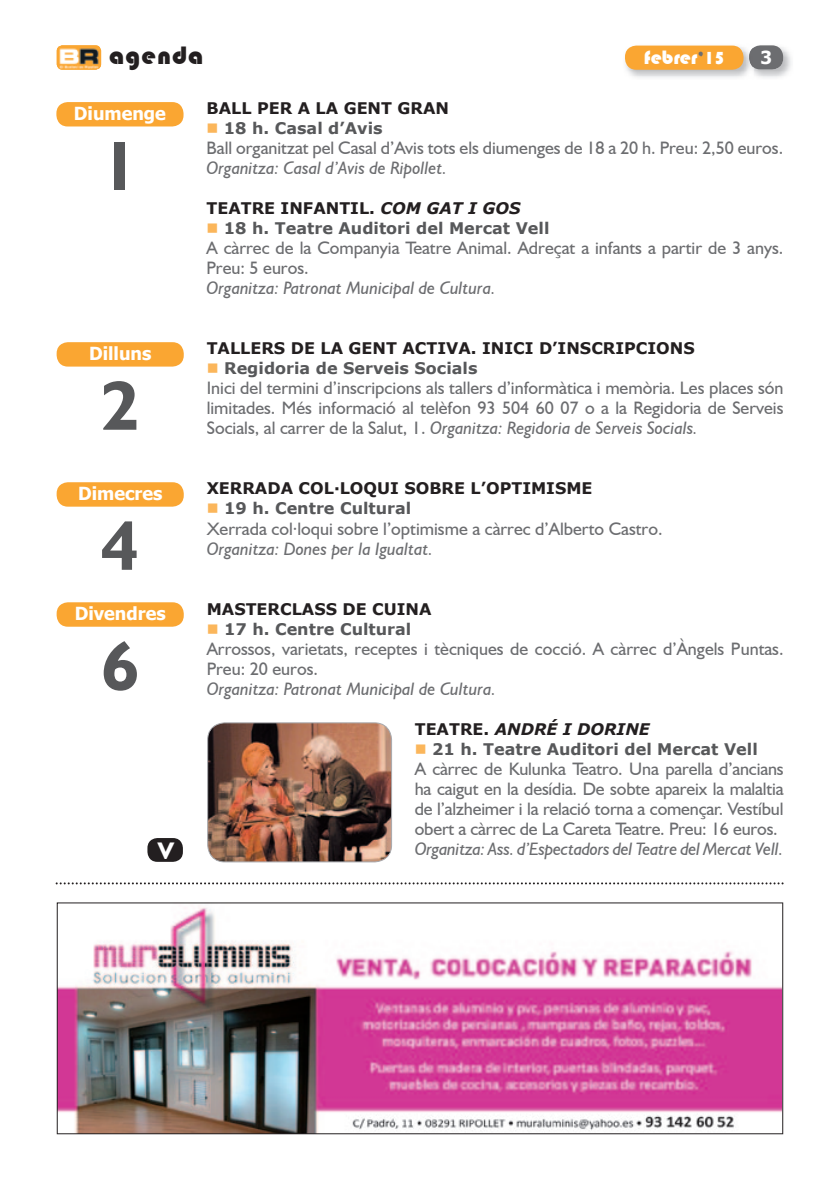
<style>
.page{position:relative;width:840px;height:1191px;background:#fff}
.page>*{position:absolute;margin:0;border:0;box-sizing:border-box;transform-origin:0 0}
.t1{font:700 70px "Humanist 521 BT";color:#57585a}
.t2{font:26px "Bauhaus 93";letter-spacing:.04em;color:#231f20}
.t3{font:700 24px "Humanist 521 BT";color:#fff}
.t4{font:20px "Bauhaus 93";color:#fff}
.t5{font:18px/20px "Humanist 521 BT";color:#6c6d70}
.t6{font:italic 18px "Humanist 521 BT";color:#6c6d70}
.t7{font:700 18px "Tahoma";color:#fff}
.t8{font:700 16px "Verdana";color:#57585a}
.t9{font:700 16px "Verdana";color:#231f20}
.t10{font:italic 700 16px "Verdana";color:#231f20}
.s1{font-size:18px;color:#6c6d70}
.s2{font-size:18px}
.s3{color:#fbb65b}
.s4{font-style:italic}
.s5{font-style:normal}
</style>
<div class="page">
<img style="left:57px;top:45px;width:44px;height:25px">
<img style="left:753px;top:45px;width:38px;height:33px">
<div style="left:748px;top:45px;width:34px;height:25px;background:#6c6d70;border-radius:11px"></div>
<img style="left:625px;top:45px;width:121px;height:33px">
<img style="left:746px;top:47px;width:7px;height:27px">
<img style="left:748px;top:48px;width:5px;height:19px">
<div style="left:624px;top:46px;width:119px;height:24px;background:#faa632;border-radius:11px"></div>
<svg style="left:56px;top:882px;width:727px;height:2px"></svg>
<div style="left:56px;top:102px;width:127px;height:24px;background:#faa632;border-radius:11px"></div>
<div style="left:57px;top:342px;width:127px;height:24px;background:#faa632;border-radius:11px"></div>
<div style="left:57px;top:482px;width:127px;height:24px;background:#faa632;border-radius:11px"></div>
<div style="left:57px;top:602px;width:127px;height:24px;background:#faa632;border-radius:11px"></div>
<img style="left:207px;top:722px;width:185px;height:140px">
<div style="left:147px;top:838px;width:36px;height:24px;background:#231f20;border-radius:10px"></div>
<img style="left:57px;top:902px;width:725px;height:232px">
<h2 class="t2" style="left:109px;top:40px;width:96px">agenda</h2>
<p class="t4" style="left:643px;top:46px;width:82px">febrer<span class="s1">’</span><span class="s2">15</span></p>
<p class="t7" style="left:760px;top:45px;width:13px">3</p>
<p class="t9" style="left:206px;top:97px;width:244px">BALL PER A LA GENT GRAN</p>
<p class="t8" style="left:206px;top:117px;width:177px"><span class="s3">■</span> 18 h. Casal d’Avis</p>
<p class="t5" style="left:206px;top:138px;width:578px">Ball organitzat pel Casal d’Avis tots els diumenges de 18 a 20 h. Preu: 2,50 euros.</p>
<p class="t6" style="left:206px;top:157px;width:242px">Organitza: Casal d’Avis de Ripollet.</p>
<p class="t9" style="left:206px;top:197px;width:315px">TEATRE INFANTIL. <span class="s4">COM GAT I GOS</span></p>
<p class="t8" style="left:206px;top:217px;width:344px"><span class="s3">■</span> 18 h. Teatre Auditori del Mercat Vell</p>
<p class="t5" style="left:206px;top:238px;width:578px">A càrrec de la Companyia Teatre Animal. Adreçat a infants a partir de 3 anys.<br>Preu: 5 euros.</p>
<p class="t6" style="left:206px;top:277px;width:290px">Organitza: Patronat Municipal de Cultura.</p>
<p class="t7" style="left:74px;top:101px;width:93px">Diumenge</p>
<h1 class="t1" style="left:101px;top:122px;width:40px">1</h1>
<p class="t7" style="left:89px;top:341px;width:64px">Dilluns</p>
<p class="t9" style="left:206px;top:337px;width:489px">TALLERS DE LA GENT ACTIVA. INICI D’INSCRIPCIONS</p>
<p class="t8" style="left:206px;top:357px;width:272px"><span class="s3">■</span> Regidoria de Serveis Socials</p>
<p class="t5" style="left:206px;top:378px;width:578px;text-align:justify">Inici del termini d’inscripcions als tallers d’informàtica i memòria. Les places són limitades. Més informació al telèfon 93 504 60 07 o a la Regidoria de Serveis Socials, al carrer de la Salut, 1. <span class="s4">Organitza: Regidoria de Serveis Socials.</span></p>
<h1 class="t1" style="left:101px;top:362px;width:40px">2</h1>
<p class="t7" style="left:78px;top:481px;width:86px">Dimecres</p>
<p class="t9" style="left:206px;top:477px;width:387px">XERRADA COL·LOQUI SOBRE L’OPTIMISME</p>
<p class="t8" style="left:206px;top:497px;width:206px"><span class="s3">■</span> 19 h. Centre Cultural</p>
<p class="t5" style="left:206px;top:518px;width:457px">Xerrada col·loqui sobre l’optimisme a càrrec d’Alberto Castro.</p>
<p class="t6" style="left:206px;top:537px;width:228px">Organitza: Dones per la Igualtat.</p>
<h1 class="t1" style="left:101px;top:502px;width:40px">4</h1>
<p class="t7" style="left:75px;top:601px;width:92px">Divendres</p>
<p class="t9" style="left:206px;top:597px;width:226px">MASTERCLASS DE CUINA</p>
<p class="t8" style="left:206px;top:617px;width:206px"><span class="s3">■</span> 17 h. Centre Cultural</p>
<p class="t5" style="left:206px;top:638px;width:578px">Arrossos, varietats, receptes i tècniques de cocció. A càrrec d’Àngels Puntas.<br>Preu: 20 euros.</p>
<p class="t6" style="left:206px;top:677px;width:290px">Organitza: Patronat Municipal de Cultura.</p>
<p class="t10" style="left:414px;top:717px;width:236px"><span class="s5">TEATRE.</span> ANDRÉ I DORINE</p>
<p class="t8" style="left:414px;top:737px;width:344px"><span class="s3">■</span> 21 h. Teatre Auditori del Mercat Vell</p>
<p class="t5" style="left:414px;top:758px;width:370px;text-align:justify">A càrrec de Kulunka Teatro. Una parella d’ancians ha caigut en la desídia. De sobte apareix la malaltia de l’alzheimer i la relació torna a començar. Vestíbul obert a càrrec de La Careta Teatre. Preu: 16 euros.</p>
<h3 class="t3" style="left:158px;top:835px;width:18px">V</h3>
<p class="t6" style="left:414px;top:837px;width:370px">Organitza: Ass. d’Espectadors del Teatre del Mercat Vell.</p>
<h1 class="t1" style="left:101px;top:622px;width:40px">6</h1>
</div>
